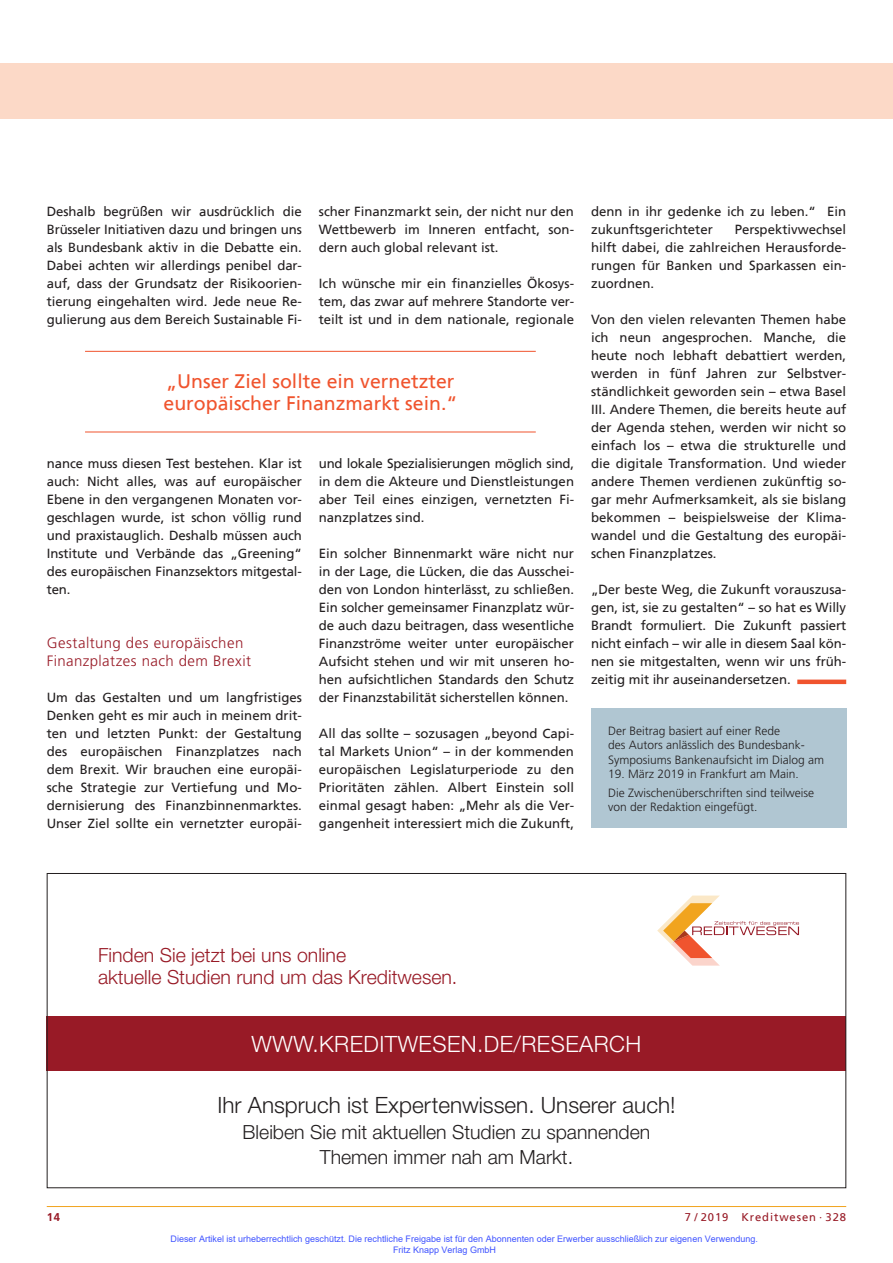
<style>
.page{position:relative;width:893px;height:1263px;background:#fff}
.page>*{position:absolute;margin:0;border:0;box-sizing:border-box;transform-origin:0 0}
.t1{font:300 22.5px "Helvetica Neue";color:#231f20}
.t2{font:300 22.5px "Helvetica Neue";letter-spacing:.02em;color:#fff}
.t3{font:300 19.5px/25.5px "Helvetica Neue";color:#231f20;text-align:center}
.t4{font:300 19.5px/22.5px "Helvetica Neue";color:#981a26}
.t5{font:19.5px/22.5px "Frutiger";color:#f0542e}
.t6{font:300 15px/18px "Frutiger";letter-spacing:.025em;color:#981a26}
.t7{font:13.2px/18px "Frutiger";color:#231f20;text-align:justify}
.t8{font:300 12px/14.4px "Frutiger";color:#231f20}
.t9{font:11.25px "Frutiger";letter-spacing:.08em;color:#981a26}
.t10{font:700 11.25px "Frutiger";color:#981a26}
.t11{font:9px/10.8px "Arial";color:#4054ff}
</style>
<div class="page">
<hr style="left:47px;top:1206px;width:799px;height:1px;background:#f1a31e">
<div style="left:0;top:64px;width:893px;height:55px;background:#fcd9c7"></div>
<div style="left:797px;top:679px;width:49px;height:5px;background:#f0542e"></div>
<div style="left:591px;top:709px;width:255px;height:119px;background:#b0c6d2"></div>
<hr style="left:85px;top:351px;width:451px;height:1px;background:#f0542e">
<hr style="left:85px;top:432px;width:451px;height:1px;background:#f0542e">
<svg style="left:657px;top:895px;width:142px;height:71px"></svg>
<div style="left:47px;top:1016px;width:799px;height:54px;background:#981a26"></div>
<p class="t7" style="left:47px;top:203px;width:257px">Deshalb begrüßen wir ausdrücklich die Brüsseler Initiativen dazu und bringen uns als Bundesbank aktiv in die Debatte ein.<br>Dabei achten wir allerdings penibel dar&shy;auf, dass der Grundsatz der Risikoorien&shy;tierung eingehalten wird. Jede neue Re&shy;gulierung aus dem Bereich Sustainable Fi-</p>
<p class="t7" style="left:319px;top:203px;width:257px">scher Finanzmarkt sein, der nicht nur den Wettbewerb im Inneren entfacht, son&shy;dern auch global relevant ist.</p>
<p class="t7" style="left:319px;top:275px;width:257px">Ich wünsche mir ein finanzielles Ökosys&shy;tem, das zwar auf mehrere Standorte ver&shy;teilt ist und in dem nationale, regionale</p>
<h2 class="t5" style="left:164px;top:371px;width:295px">„Unser Ziel sollte ein vernetzter europäischer Finanzmarkt sein.“</h2>
<p class="t7" style="left:47px;top:455px;width:257px">nance muss diesen Test bestehen. Klar ist auch: Nicht alles, was auf europäischer Ebene in den vergangenen Monaten vor&shy;geschlagen wurde, ist schon völlig rund und praxistauglich. Deshalb müssen auch Institute und Verbände das „Greening“ des europäischen Finanzsektors mitgestal&shy;ten.</p>
<p class="t6" style="left:47px;top:634px;width:206px">Gestaltung des europäischen<br>Finanzplatzes nach dem Brexit</p>
<p class="t7" style="left:47px;top:689px;width:257px">Um das Gestalten und um langfristiges Denken geht es mir auch in meinem drit&shy;ten und letzten Punkt: der Gestaltung des europäischen Finanzplatzes nach dem Brexit. Wir brauchen eine europäi&shy;sche Strategie zur Vertiefung und Mo&shy;dernisierung des Finanzbinnenmarktes.<br>Unser Ziel sollte ein vernetzter europäi-</p>
<p class="t7" style="left:319px;top:455px;width:257px">und lokale Spezialisierungen möglich sind, in dem die Akteure und Dienstleistungen aber Teil eines einzigen, vernetzten Fi&shy;nanzplatzes sind.</p>
<p class="t7" style="left:319px;top:545px;width:257px">Ein solcher Binnenmarkt wäre nicht nur in der Lage, die Lücken, die das Ausschei&shy;den von London hinterlässt, zu schließen.<br>Ein solcher gemeinsamer Finanzplatz wür&shy;de auch dazu beitragen, dass wesentliche Finanzströme weiter unter europäischer Aufsicht stehen und wir mit unseren ho&shy;hen aufsichtlichen Standards den Schutz der Finanzstabilität sicherstellen können.</p>
<p class="t7" style="left:319px;top:725px;width:257px">All das sollte – sozusagen „beyond Capi&shy;tal Markets Union“ – in der kommenden europäischen Legislaturperiode zu den Prioritäten zählen. Albert Einstein soll einmal gesagt haben: „Mehr als die Ver&shy;gangenheit interessiert mich die Zukunft,</p>
<p class="t7" style="left:591px;top:203px;width:257px">denn in ihr gedenke ich zu leben.“ Ein zukunftsgerichteter</p>
<p class="t7" style="left:591px;top:221px;width:257px;text-indent:144px">Perspektivwechsel hilft dabei, die zahlreichen Herausforde&shy;rungen für Banken und Sparkassen ein&shy;zuordnen.</p>
<p class="t7" style="left:591px;top:311px;width:257px">Von den vielen relevanten Themen habe ich neun angesprochen. Manche, die heute noch lebhaft debattiert werden, werden in fünf Jahren zur Selbstver&shy;ständlichkeit geworden sein – etwa Basel III. Andere Themen, die bereits heute auf der Agenda stehen, werden wir nicht so einfach los – etwa die strukturelle und die digitale Transformation. Und wieder andere Themen verdienen zukünftig so&shy;gar mehr Aufmerksamkeit, als sie bislang bekommen – beispielsweise der Klima&shy;wandel und die Gestaltung des europäi&shy;schen Finanzplatzes.</p>
<p class="t7" style="left:591px;top:581px;width:257px">„Der beste Weg, die Zukunft vorauszusa&shy;gen, ist, sie zu gestalten“ – so hat es Willy Brandt formuliert. Die Zukunft passiert nicht einfach – wir alle in diesem Saal kön&shy;nen sie mitgestalten, wenn wir uns früh&shy;zeitig mit ihr auseinandersetzen.</p>
<p class="t8" style="left:608px;top:723px;width:218px">Der Beitrag basiert auf einer Rede<br>des Autors anlässlich des Bundesbank-<br>Symposiums Bankenaufsicht im Dialog am</p>
<p class="t8" style="left:608px;top:764px;width:208px;line-height:18.6px">19. März 2019 in Frankfurt am Main.<br>Die Zwischenüberschriften sind teilweise</p>
<p class="t8" style="left:608px;top:800px;width:151px">von der Redaktion eingefügt.</p>
<h2 class="t4" style="left:98px;top:943px;width:361px">Finden Sie jetzt bei uns online<br>aktuelle Studien rund um das Kreditwesen.</h2>
<h1 class="t2" style="left:252px;top:1031px;width:391px">WWW.KREDITWESEN.DE/RESEARCH</h1>
<h1 class="t1" style="left:217px;top:1092px;width:460px">Ihr Anspruch ist Expertenwissen. Unserer auch!</h1>
<h2 class="t3" style="left:243px;top:1119px;width:409px">Bleiben Sie mit aktuellen Studien zu spannenden<br>Themen immer nah am Markt.</h2>
<p class="t10" style="left:47px;top:1211px;width:15px">14</p>
<p class="t9" style="left:685px;top:1211px;width:163px">7 / 2019 Kreditwesen · 328</p>
<p class="t11" style="left:393px;top:1233px;width:366px;text-indent:-223px">Dieser Artikel ist urheberrechtlich geschützt. Die rechtliche Freigabe ist für den Abonnenten oder Erwerber ausschließlich zur eigenen Verwendung.<br>Fritz Knapp Verlag GmbH</p>
</div>
